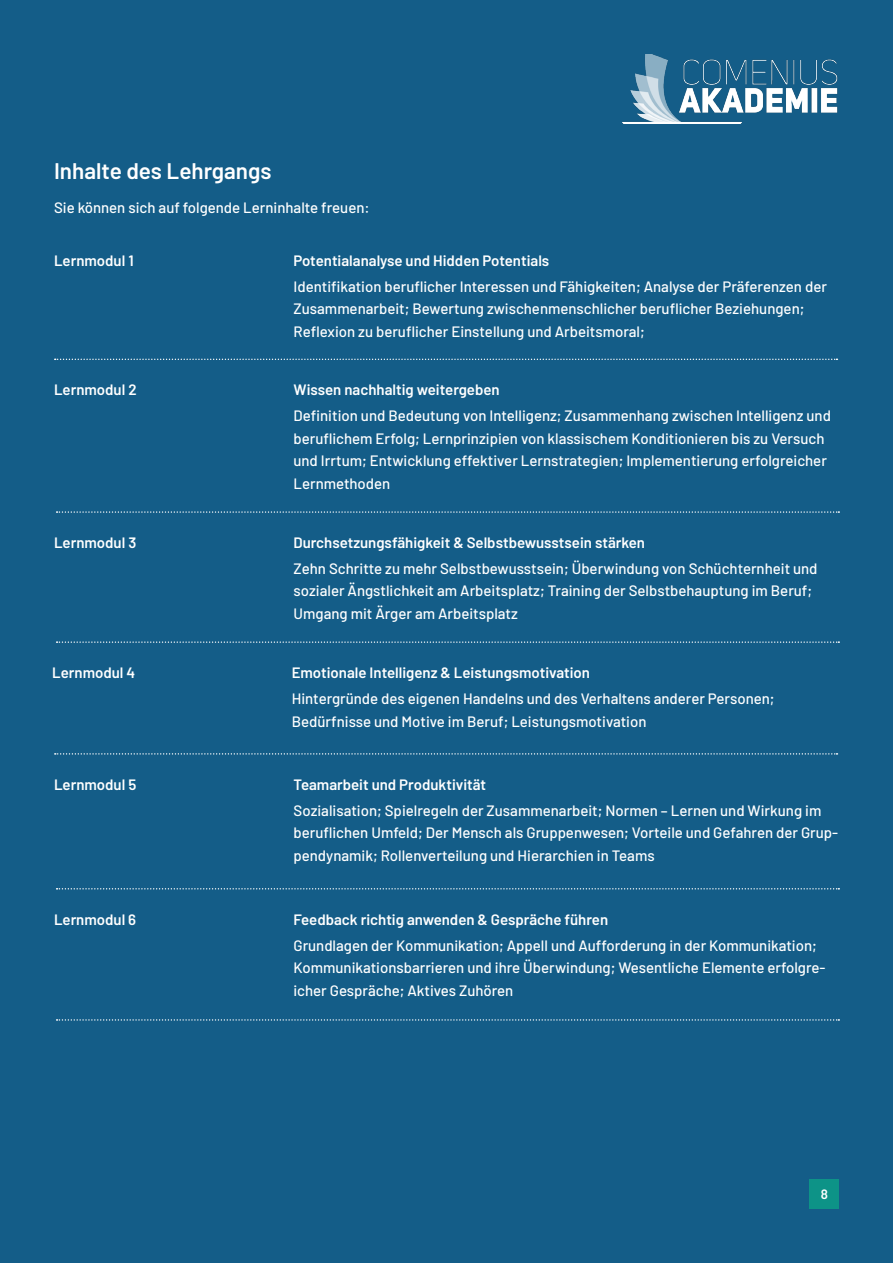
<style>
.page{position:relative;width:893px;height:1263px;background:#145d88}
.page>*{position:absolute;margin:0;border:0;box-sizing:border-box;transform-origin:0 0}
.t1{font:600 22.5px "Barlow";color:#fff}
.t2{font:500 15px/22.5px "Barlow";color:#fff}
.t3{font:600 15px "Barlow";color:#fff}
.t4{font:600 13.5px "Barlow";color:#fff}
</style>
<div class="page">
<div style="left:810px;top:1179px;width:29px;height:30px;background:#0d9387"></div>
<svg style="left:55px;top:359px;width:782px;height:1px"></svg>
<svg style="left:57px;top:511px;width:782px;height:2px"></svg>
<img style="left:622px;top:54px;width:216px;height:70px">
<svg style="left:57px;top:641px;width:782px;height:2px"></svg>
<svg style="left:55px;top:753px;width:782px;height:2px"></svg>
<svg style="left:57px;top:888px;width:782px;height:1px"></svg>
<svg style="left:57px;top:1019px;width:782px;height:2px"></svg>
<h1 class="t1" style="left:54px;top:163px;width:219px">Inhalte des Lehrgangs</h1>
<p class="t2" style="left:54px;top:195px;width:317px">Sie können sich auf folgende Lerninhalte freuen:</p>
<p class="t3" style="left:54px;top:255px;width:81px">Lernmodul 1</p>
<p class="t3" style="left:294px;top:255px;width:257px">Potentialanalyse und Hidden Potentials</p>
<p class="t2" style="left:294px;top:274px;width:535px">Identifikation beruflicher Interessen und Fähigkeiten; Analyse der Präferenzen der<br>Zusammenarbeit; Bewertung zwischenmenschlicher beruflicher Beziehungen;<br>Reflexion zu beruflicher Einstellung und Arbeitsmoral;</p>
<p class="t3" style="left:54px;top:385px;width:84px">Lernmodul 2</p>
<p class="t3" style="left:294px;top:385px;width:208px">Wissen nachhaltig weitergeben</p>
<p class="t2" style="left:294px;top:403px;width:539px">Definition und Bedeutung von Intelligenz; Zusammenhang zwischen Intelligenz und beruflichem Erfolg; Lernprinzipien von klassischem Konditionieren bis zu Versuch und Irrtum; Entwicklung effektiver Lernstrategien; Implementierung erfolgreicher Lernmethoden</p>
<p class="t3" style="left:54px;top:537px;width:84px">Lernmodul 3</p>
<p class="t3" style="left:294px;top:532px;width:353px">Durchsetzungsfähigkeit &amp; Selbstbewusstsein stärken</p>
<p class="t2" style="left:294px;top:556px;width:526px">Zehn Schritte zu mehr Selbstbewusstsein; Überwindung von Schüchternheit und sozialer Ängstlichkeit am Arbeitsplatz; Training der Selbstbehauptung im Beruf;<br>Umgang mit Ärger am Arbeitsplatz</p>
<p class="t3" style="left:52px;top:667px;width:85px">Lernmodul 4</p>
<p class="t3" style="left:292px;top:662px;width:300px">Emotionale Intelligenz &amp; Leistungsmotivation</p>
<p class="t2" style="left:292px;top:686px;width:484px">Hintergründe des eigenen Handelns und des Verhaltens anderer Personen;<br>Bedürfnisse und Motive im Beruf; Leistungsmotivation</p>
<p class="t3" style="left:54px;top:779px;width:84px">Lernmodul 5</p>
<p class="t3" style="left:294px;top:774px;width:194px">Teamarbeit und Produktivität</p>
<p class="t2" style="left:294px;top:798px;width:546px">Sozialisation; Spielregeln der Zusammenarbeit; Normen – Lernen und Wirkung im beruflichen Umfeld; Der Mensch als Gruppenwesen; Vorteile und Gefahren der Grup&shy;pendynamik; Rollenverteilung und Hierarchien in Teams</p>
<p class="t3" style="left:54px;top:914px;width:84px">Lernmodul 6</p>
<p class="t3" style="left:293px;top:908px;width:316px">Feedback richtig anwenden &amp; Gespräche führen</p>
<p class="t2" style="left:293px;top:933px;width:534px">Grundlagen der Kommunikation; Appell und Aufforderung in der Kommunikation;<br>Kommunikationsbarrieren und ihre Überwindung; Wesentliche Elemente erfolgre&shy;icher Gespräche; Aktives Zuhören</p>
<p class="t4" style="left:821px;top:1189px;width:9px">8</p>
</div>
